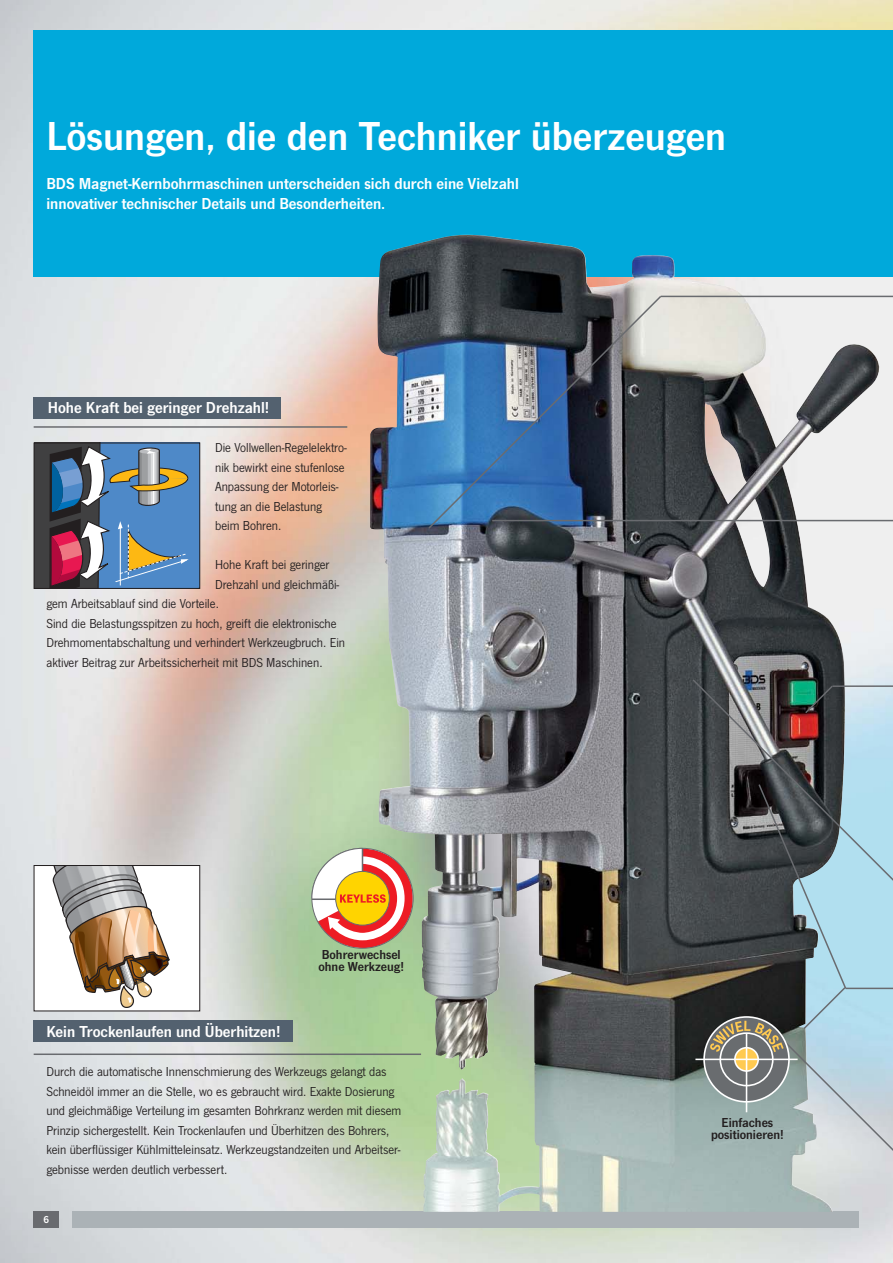
<style>
.page{position:relative;width:893px;height:1263px;background:#fff}
.page>*{position:absolute;margin:0;border:0;box-sizing:border-box;transform-origin:0 0}
.t1{font:600 42px "News Gothic T";color:#fff}
.t2{font:600 19.5px "News Gothic T";color:#fff}
.t3{font:600 16.5px/19.5px "News Gothic T";color:#fff}
.t4{font:13.5px/19.5px "News Gothic T";color:#231f20}
.t5{font:600 13.5px/12px "News Gothic T";color:#231f20}
.t6{font:600 10.5px "News Gothic T";color:#fff}
</style>
<div class="page">
<img style="left:0;top:0;width:893px;height:1263px">
<div style="left:72px;top:1212px;width:786px;height:16px;background:#abb2b6"></div>
<div style="left:34px;top:1212px;width:25px;height:16px;background:#696b6f"></div>
<div style="left:34px;top:30px;width:859px;height:247px;background:#00a9db"></div>
<img style="left:370px;top:235px;width:510px;height:977px">
<hr style="left:34px;top:1054px;width:387px;height:1px;background:#696b6f">
<svg style="left:691px;top:678px;width:202px;height:240px;background:#676c70"></svg>
<svg style="left:803px;top:684px;width:90px;height:31px;background:#809a9c"></svg>
<hr style="left:492px;top:520px;width:401px;height:1px;background:#696b6f">
<hr style="left:34px;top:426px;width:313px;height:2px;background:#696b6f">
<div style="left:34px;top:398px;width:247px;height:21px;background:#53616f"></div>
<hr style="left:661px;top:296px;width:232px;height:1px;background:#696b6f">
<svg style="left:427px;top:294px;width:236px;height:236px;background:#496480"></svg>
<svg style="left:36px;top:445px;width:162px;height:142px;background:#687994"></svg>
<div style="left:34px;top:443px;width:166px;height:146px;border:1px solid #231f20"></div>
<div style="left:34px;top:866px;width:166px;height:145px;background:#fff"></div>
<svg style="left:52px;top:867px;width:118px;height:141px"></svg>
<div style="left:34px;top:865px;width:166px;height:146px;border:1px solid #231f20"></div>
<svg style="left:311px;top:847px;width:102px;height:101px"></svg>
<hr style="left:695px;top:1059px;width:102px;height:1px;background:#fff">
<svg style="left:710px;top:783px;width:183px;height:402px;background:#86979c"></svg>
<div style="left:34px;top:1021px;width:259px;height:21px;background:#53616f"></div>
<h1 class="t1" style="left:46px;top:120px;width:681px">Lösungen, die den Techniker überzeugen</h1>
<p class="t3" style="left:46px;top:175px;width:474px">BDS Magnet-Kernbohrmaschinen unterscheiden sich durch eine Vielzahl innovativer technischer Details und Besonderheiten.</p>
<h2 class="t2" style="left:46px;top:146px;width:59px">Subline</h2>
<p class="t3" style="left:48px;top:399px;width:223px">Hohe Kraft bei geringer Drehzahl!</p>
<p class="t4" style="left:215px;top:439px;width:133px">Die Vollwellen-Regelelektro&shy;nik bewirkt eine stufenlose<br>Anpassung der Motorleis&shy;tung an die Belastung beim Bohren.</p>
<p class="t4" style="left:215px;top:556px;width:116px">Hohe Kraft bei geringer</p>
<p class="t4" style="left:215px;top:575px;width:126px">Drehzahl und gleichmäßi-</p>
<p class="t4" style="left:46px;top:595px;width:174px">gem Arbeitsablauf sind die Vorteile.</p>
<p class="t4" style="left:46px;top:614px;width:292px">Sind die Belastungsspitzen zu hoch, greift die elektronische</p>
<p class="t4" style="left:46px;top:634px;width:300px">Drehmomentabschaltung und verhindert Werkzeugbruch. Ein</p>
<p class="t4" style="left:46px;top:653px;width:278px">aktiver Beitrag zur Arbeitssicherheit mit BDS Maschinen.</p>
<p class="t3" style="left:46px;top:1023px;width:236px">Kein Trockenlaufen und Überhitzen!</p>
<p class="t5" style="left:318px;top:950px;width:87px">Bohrerwechsel ohne Werkzeug!</p>
<p class="t4" style="left:46px;top:1063px;width:356px">Durch die automatische Innenschmierung des Werkzeugs gelangt das Schneidöl immer an die Stelle, wo es gebraucht wird. Exakte Dosierung und gleichmäßige Verteilung im gesamten Bohrkranz werden mit diesem Prinzip sichergestellt. Kein Trockenlaufen und Überhitzen des Bohrers, kein überflüssiger Kühlmitteleinsatz. Werkzeugstandzeiten und Arbeitser&shy;gebnisse werden deutlich verbessert.</p>
<p class="t6" style="left:44px;top:1216px;width:7px">6</p>
<p class="t5" style="left:711px;top:1118px;width:74px;text-align:center">Einfaches positionieren!</p>
</div>
